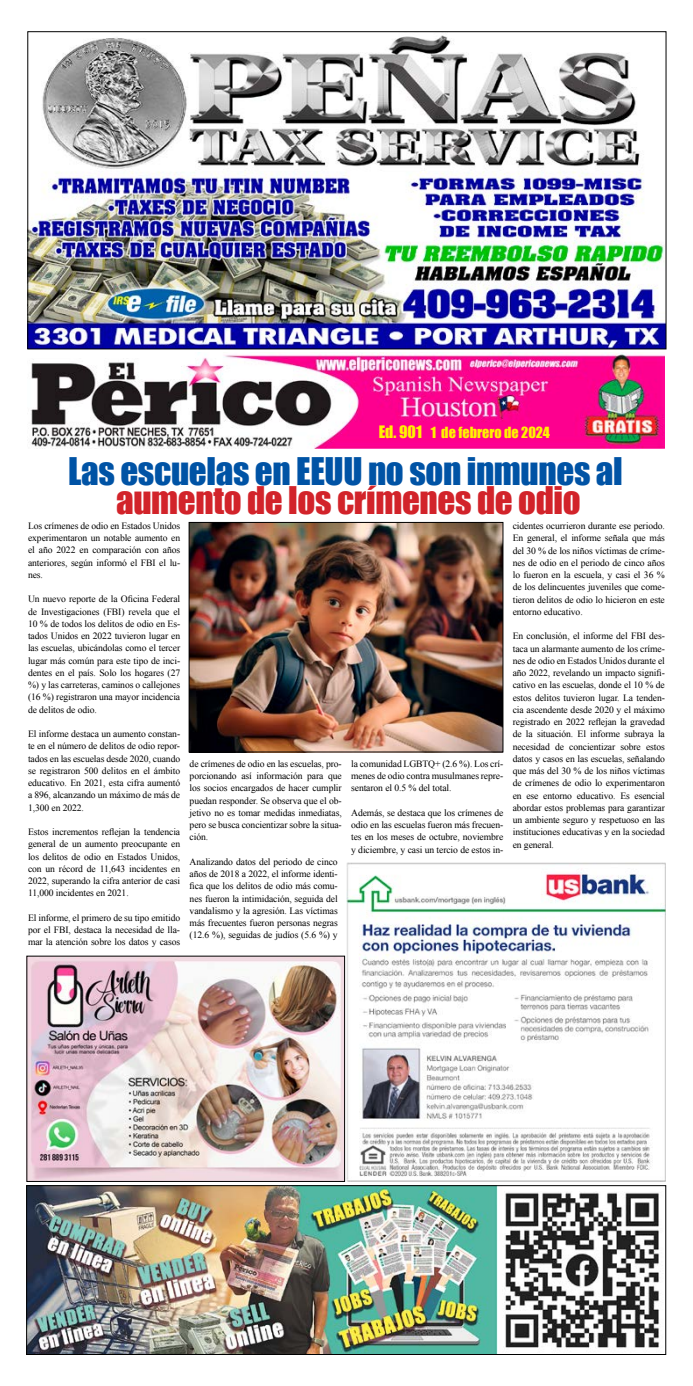
<style>
.page{position:relative;width:693px;height:1386px;background:#fff}
.page>*{position:absolute;margin:0;border:0;box-sizing:border-box;transform-origin:0 0}
.t1{font:35px "Impact";letter-spacing:-.01em;color:#0053a5}
.t2{font:35px "Impact";letter-spacing:-.01em;color:#d2232a}
.t3{font:14.17px "Impact";color:#fff200}
.t4{font:9.62px/12.2px "Times New Roman";letter-spacing:-.01em;color:#000;text-align:justify}
.s1{font-size:15.75px}
</style>
<div class="page">
<img style="left:31px;top:353px;width:633px;height:96px">
<img style="left:29px;top:958px;width:314px;height:222px">
<div style="left:27px;top:956px;width:318px;height:226px;border:1px solid #000"></div>
<img style="left:346px;top:862px;width:320px;height:320px">
<img style="left:30px;top:35px;width:634px;height:312px">
<img style="left:28px;top:1187px;width:631px;height:166px">
<div style="left:26px;top:1185px;width:640px;height:170px;border:1px solid #000"></div>
<img style="left:191px;top:524px;width:310px;height:226px">
<div style="left:189px;top:522px;width:314px;height:230px;border:1px solid #000"></div>
<h2 class="t3" style="left:379px;top:421px;width:173px"><span class="s1">Ed. 901</span> 1 de febrero de 2024</h2>
<h1 class="t1" style="left:68px;top:444px;width:556px">Las escuelas en EEUU no son inmunes al</h1>
<h1 class="t2" style="left:116px;top:473px;width:466px">aumento de los crímenes de odio</h1>
<p class="t4" style="left:28px;top:519px;width:154px">Los crímenes de odio en Estados Unidos experimentaron un notable aumento en el año 2022 en comparación con años anteriores, según informó el FBI el lu&shy;nes.</p>
<p class="t4" style="left:28px;top:593px;width:154px">Un nuevo reporte de la Oficina Federal de Investigaciones (FBI) revela que el 10 % de todos los delitos de odio en Es&shy;tados Unidos en 2022 tuvieron lugar en las escuelas, ubicándolas como el tercer lugar más común para este tipo de inci&shy;dentes en el país. Solo los hogares (27 %) y las carreteras, caminos o callejones (16 %) registraron una mayor incidencia de delitos de odio.</p>
<p class="t4" style="left:28px;top:728px;width:154px">El informe destaca un aumento constan&shy;te en el número de delitos de odio repor&shy;tados en las escuelas desde 2020, cuando se registraron 500 delitos en el ámbito educativo. En 2021, esta cifra aumentó a 896, alcanzando un máximo de más de 1,300 en 2022.</p>
<p class="t4" style="left:28px;top:826px;width:154px">Estos incrementos reflejan la tendencia general de un aumento preocupante en los delitos de odio en Estados Unidos, con un récord de 11,643 incidentes en 2022, superando la cifra anterior de casi 11,000 incidentes en 2021.</p>
<p class="t4" style="left:28px;top:911px;width:154px">El informe, el primero de su tipo emitido por el FBI, destaca la necesidad de lla&shy;mar la atención sobre los datos y casos</p>
<p class="t4" style="left:513px;top:520px;width:154px">cidentes ocurrieron durante ese periodo.<br>En general, el informe señala que más del 30 % de los niños víctimas de críme&shy;nes de odio en el periodo de cinco años lo fueron en la escuela, y casi el 36 % de los delincuentes juveniles que come&shy;tieron delitos de odio lo hicieron en este entorno educativo.</p>
<p class="t4" style="left:513px;top:630px;width:154px">En conclusión, el informe del FBI des&shy;taca un alarmante aumento de los críme&shy;nes de odio en Estados Unidos durante el año 2022, revelando un impacto signifi&shy;cativo en las escuelas, donde el 10 % de estos delitos tuvieron lugar. La tenden&shy;cia ascendente desde 2020 y el máximo registrado en 2022 reflejan la gravedad de la situación. El informe subraya la necesidad de concientizar sobre estos datos y casos en las escuelas, señalando que más del 30 % de los niños víctimas de crímenes de odio lo experimentaron en ese entorno educativo. Es esencial abordar estos problemas para garantizar un ambiente seguro y respetuoso en las instituciones educativas y en la sociedad en general.</p>
<p class="t4" style="left:190px;top:757px;width:154px">de crímenes de odio en las escuelas, pro&shy;porcionando así información para que los socios encargados de hacer cumplir puedan responder. Se observa que el ob&shy;jetivo no es tomar medidas inmediatas, pero se busca concientizar sobre la situa&shy;ción.</p>
<p class="t4" style="left:190px;top:855px;width:150px">Analizando datos del periodo de cinco años de 2018 a 2022, el informe identi&shy;fica que los delitos de odio más comu&shy;nes fueron la intimidación, seguida del vandalismo y la agresión. Las víctimas más frecuentes fueron personas negras (12.6 %), seguidas de judíos (5.6 %) y</p>
<p class="t4" style="left:351px;top:757px;width:154px">la comunidad LGBTQ+ (2.6 %). Los crí&shy;menes de odio contra musulmanes repre&shy;sentaron el 0.5 % del total.</p>
<p class="t4" style="left:351px;top:806px;width:154px">Además, se destaca que los crímenes de odio en las escuelas fueron más frecuen&shy;tes en los meses de octubre, noviembre y diciembre, y casi un tercio de estos in-</p>
</div>
